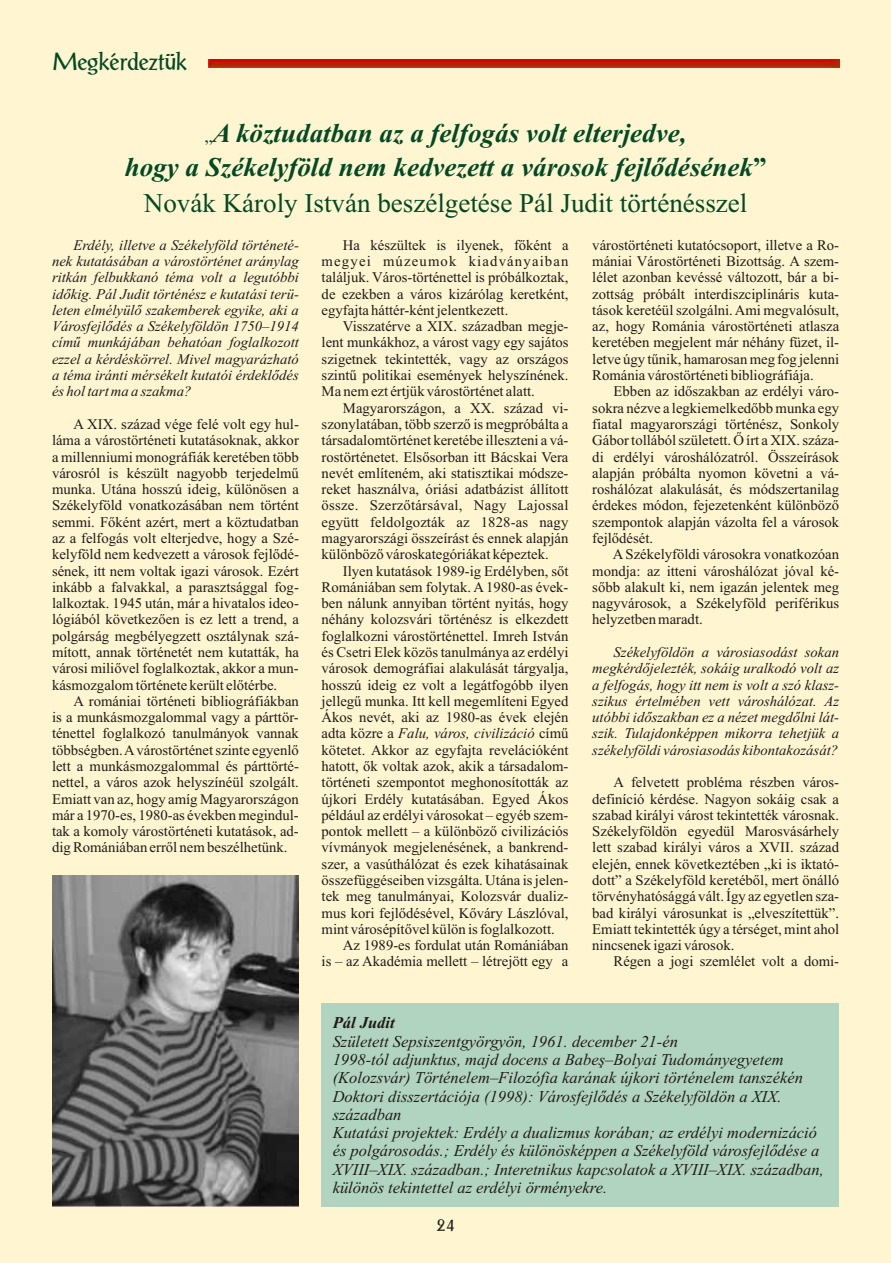
<style>
.page{position:relative;width:891px;height:1263px;background:#fff}
.page>*{position:absolute;margin:0;border:0;box-sizing:border-box;transform-origin:0 0}
.t1{font:italic 700 27px/33.6px "Times New Roman";color:#004a24;text-align:center}
.t2{font:27px "Times New Roman";color:#004a24}
.t3{font:24px "Antiqua Light SSK";color:#004a24}
.t4{font:18px "Antiqua Light SSK";color:#1f1a17}
.t5{font:italic 16.5px/18.3px "Times New Roman";color:#1f1a17}
.t6{font:italic 700 16.5px "Times New Roman";color:#1f1a17}
.t7{font:14.7px/16.4px "Times New Roman";color:#1f1a17;text-align:justify}
.t8{font:italic 14.7px/16.4px "Times New Roman";color:#1f1a17;text-align:justify}
.s1{font-weight:400;font-style:normal;font-size:18px}
.s2{font-style:normal}
</style>
<div class="page">
<div style="left:0;top:0;width:890px;height:1262px;background:#fff5d1"></div>
<img style="left:208px;top:59px;width:630px;height:8px">
<img style="left:52px;top:875px;width:247px;height:331px">
<div style="left:321px;top:1003px;width:517px;height:204px;background:#b0d4bf"></div>
<h2 class="t3" style="left:52px;top:47px;width:136px">Megkérdeztük</h2>
<h1 class="t1" style="left:125px;top:119px;width:643px"><span class="s1">„</span>A köztudatban az a felfogás volt elterjedve,<br>hogy a Székelyföld nem kedvezett a városok fejlődésének<span class="s2">”</span></h1>
<h1 class="t2" style="left:144px;top:193px;width:604px">Novák Károly István beszélgetése Pál Judit történésszel</h1>
<p class="t8" style="left:52px;top:238px;width:248px;text-indent:21px">Erdély, illetve a Székelyföld történeté&shy;nek kutatásában a várostörténet aránylag ritkán felbukkanó téma volt a legutóbbi időkig. Pál Judit történész e kutatási terü&shy;leten elmélyülő szakemberek egyike, aki a Városfejlődés a Székelyföldön 1750–1914 című munkájában behatóan foglalkozott ezzel a kérdéskörrel. Mivel magyarázható a téma iránti mérsékelt kutatói érdeklődés és hol tart ma a szakma?</p>
<p class="t7" style="left:52px;top:417px;width:248px;text-indent:21px">A XIX. század vége felé volt egy hul&shy;láma a várostörténeti kutatásoknak, akkor a millenniumi monográfiák keretében több városról is készült nagyobb terjedelmű munka. Utána hosszú ideig, különösen a Székelyföld vonatkozásában nem történt semmi. Főként azért, mert a köztudatban az a felfogás volt elterjedve, hogy a Szé&shy;kelyföld nem kedvezett a városok fejlődé&shy;sének, itt nem voltak igazi városok. Ezért inkább a falvakkal, a parasztsággal fog&shy;lalkoztak. 1945 után, már a hivatalos ideo&shy;lógiából következően is ez lett a trend, a polgárság megbélyegzett osztálynak szá&shy;mított, annak történetét nem kutatták, ha városi miliővel foglalkoztak, akkor a mun&shy;kásmozgalom története került előtérbe.</p>
<p class="t7" style="left:52px;top:694px;width:248px;text-indent:21px">A romániai történeti bibliográfiákban is a munkásmozgalommal vagy a párttör&shy;ténettel foglalkozó tanulmányok vannak többségben. Avárostörténet szinte egyenlő lett a munkásmozgalommal és párttörté&shy;nettel, a város azok helyszínéül szolgált.<br>Emiatt van az, hogy amíg Magyarországon már a 1970-es, 1980-as években megindul&shy;tak a komoly várostörténeti kutatások, ad&shy;dig Romániában erről nem beszélhetünk.</p>
<p class="t7" style="left:321px;top:238px;width:248px;text-indent:21px">Ha készültek is ilyenek, főként a megyei múzeumok kiadványaiban találjuk. Város-történettel is próbálkoztak, de ezekben a város kizárólag keretként, egyfajta háttér-ként jelentkezett.</p>
<p class="t7" style="left:321px;top:319px;width:248px;text-indent:21px">Visszatérve a XIX. században megje&shy;lent munkákhoz, a várost vagy egy sajátos szigetnek tekintették, vagy az országos szintű politikai események helyszínének.<br>Ma nem ezt értjük várostörténet alatt.</p>
<p class="t7" style="left:321px;top:401px;width:248px;text-indent:21px">Magyarországon, a XX. század vi&shy;szonylatában, több szerző is megpróbálta a társadalomtörténet keretébe illeszteni a vá&shy;rostörténetet. Elsősorban itt Bácskai Vera nevét említeném, aki statisztikai módsze&shy;reket használva, óriási adatbázist állított össze. Szerzőtársával, Nagy Lajossal együtt feldolgozták az 1828-as nagy magyarországi összeírást és ennek alapján különböző városkategóriákat képeztek.</p>
<p class="t7" style="left:343px;top:564px;width:227px">Ilyen kutatások 1989-ig Erdélyben, sőt</p>
<p class="t7" style="left:321px;top:580px;width:248px">Romániában sem folytak. A 1980-as évek-</p>
<p class="t7" style="left:321px;top:596px;width:248px">ben nálunk annyiban történt nyitás, hogy</p>
<p class="t7" style="left:321px;top:612px;width:248px">néhány kolozsvári történész is elkezdett</p>
<p class="t7" style="left:321px;top:629px;width:248px">foglalkozni várostörténettel. Imreh István</p>
<p class="t7" style="left:321px;top:645px;width:248px">és Csetri Elek közös tanulmánya az erdélyi</p>
<p class="t7" style="left:321px;top:661px;width:248px">városok demográfiai alakulását tárgyalja,</p>
<p class="t7" style="left:321px;top:677px;width:248px">hosszú ideig ez volt a legátfogóbb ilyen</p>
<p class="t7" style="left:321px;top:694px;width:248px">jellegű munka. Itt kell megemlíteni Egyed</p>
<p class="t7" style="left:321px;top:710px;width:248px">Ákos nevét, aki az 1980-as évek elején</p>
<p class="t8" style="left:321px;top:726px;width:248px"><span class="s2">adta közre a</span> Falu, város, civilizáció <span class="s2">című</span></p>
<p class="t7" style="left:321px;top:743px;width:248px">kötetet. Akkor az egyfajta revelációként</p>
<p class="t7" style="left:321px;top:759px;width:248px">hatott, ők voltak azok, akik a társadalom-</p>
<p class="t7" style="left:321px;top:775px;width:248px">történeti szempontot meghonosították az</p>
<p class="t7" style="left:321px;top:791px;width:248px">újkori Erdély kutatásában. Egyed Ákos</p>
<p class="t7" style="left:321px;top:808px;width:248px">például az erdélyi városokat – egyéb szem-</p>
<p class="t7" style="left:321px;top:824px;width:248px">pontok mellett – a különböző civilizációs</p>
<p class="t7" style="left:321px;top:840px;width:248px">vívmányok megjelenésének, a bankrend-</p>
<p class="t7" style="left:321px;top:857px;width:248px">szer, a vasúthálózat és ezek kihatásainak</p>
<p class="t7" style="left:321px;top:873px;width:248px">összefüggéseiben vizsgálta. Utána is jelen-</p>
<p class="t7" style="left:321px;top:889px;width:248px">tek meg tanulmányai, Kolozsvár dualiz-</p>
<p class="t7" style="left:321px;top:905px;width:248px">mus kori fejlődésével, Kőváry Lászlóval,</p>
<p class="t7" style="left:321px;top:922px;width:234px">mint városépítővel külön is foglalkozott.</p>
<p class="t7" style="left:343px;top:938px;width:227px">Az 1989-es fordulat után Romániában</p>
<p class="t7" style="left:321px;top:954px;width:248px">is – az Akadémia mellett – létrejött egy a</p>
<p class="t7" style="left:592px;top:238px;width:248px">várostörténeti kutatócsoport, illetve a Ro&shy;mániai Várostörténeti Bizottság. A szem&shy;lélet azonban kevéssé változott, bár a bi&shy;zottság próbált interdiszciplináris kuta&shy;tások keretéül szolgálni. Ami megvalósult, az, hogy Románia várostörténeti atlasza keretében megjelent már néhány füzet, il&shy;letve úgy tűnik, hamarosan meg fog jelenni Románia várostörténeti bibliográfiája.</p>
<p class="t7" style="left:592px;top:384px;width:248px;text-indent:21px">Ebben az időszakban az erdélyi váro&shy;sokra nézve a legkiemelkedőbb munka egy fiatal magyarországi történész, Sonkoly Gábor tollából született. Ő írt a XIX. száza&shy;di erdélyi városhálózatról. Összeírások alapján próbálta nyomon követni a vá&shy;roshálózat alakulását, és módszertanilag érdekes módon, fejezetenként különböző szempontok alapján vázolta fel a városok fejlődését.</p>
<p class="t7" style="left:592px;top:547px;width:248px;text-indent:20px">A Székelyföldi városokra vonatkozóan mondja: az itteni városhálózat jóval ké&shy;sőbb alakult ki, nem igazán jelentek meg nagyvárosok, a Székelyföld periférikus helyzetben maradt.</p>
<p class="t8" style="left:592px;top:645px;width:248px;text-indent:21px">Székelyföldön a városiasodást sokan megkérdőjelezték, sokáig uralkodó volt az a felfogás, hogy itt nem is volt a szó klasz&shy;szikus értelmében vett városhálózat. Az utóbbi időszakban ez a nézet megdőlni lát&shy;szik. Tulajdonképpen mikorra tehetjük a székelyföldi városiasodás kibontakozását?</p>
<p class="t7" style="left:592px;top:775px;width:248px;text-indent:21px">A felvetett probléma részben város&shy;definíció kérdése. Nagyon sokáig csak a szabad királyi várost tekintették városnak.<br>Székelyföldön egyedül Marosvásárhely lett szabad királyi város a XVII. század elején, ennek következtében „ki is iktató&shy;dott” a Székelyföld keretéből, mert önálló törvényhatósággá vált. Így az egyetlen sza&shy;bad királyi városunkat is „elveszítettük”.<br>Emiatt tekintették úgy a térséget, mint ahol nincsenek igazi városok.</p>
<p class="t7" style="left:613px;top:954px;width:227px">Régen a jogi szemlélet volt a domi-</p>
<p class="t6" style="left:332px;top:1017px;width:63px">Pál Judit</p>
<p class="t5" style="left:332px;top:1033px;width:492px">Született Sepsiszentgyörgyön, 1961. december 21-én<br>1998-tól adjunktus, majd docens a Babeş–Bolyai Tudományegyetem (Kolozsvár) Történelem–Filozófia karának újkori történelem tanszékén Doktori disszertációja (1998): Városfejlődés a Székelyföldön a XIX. században<br>Kutatási projektek: Erdély a dualizmus korában; az erdélyi modernizáció és polgárosodás.; Erdély és különösképpen a Székelyföld városfejlődése a XVIII–XIX. században.; Interetnikus kapcsolatok a XVIII–XIX. században, különös tekintettel az erdélyi örményekre.</p>
<p class="t4" style="left:436px;top:1213px;width:20px">24</p>
</div>
